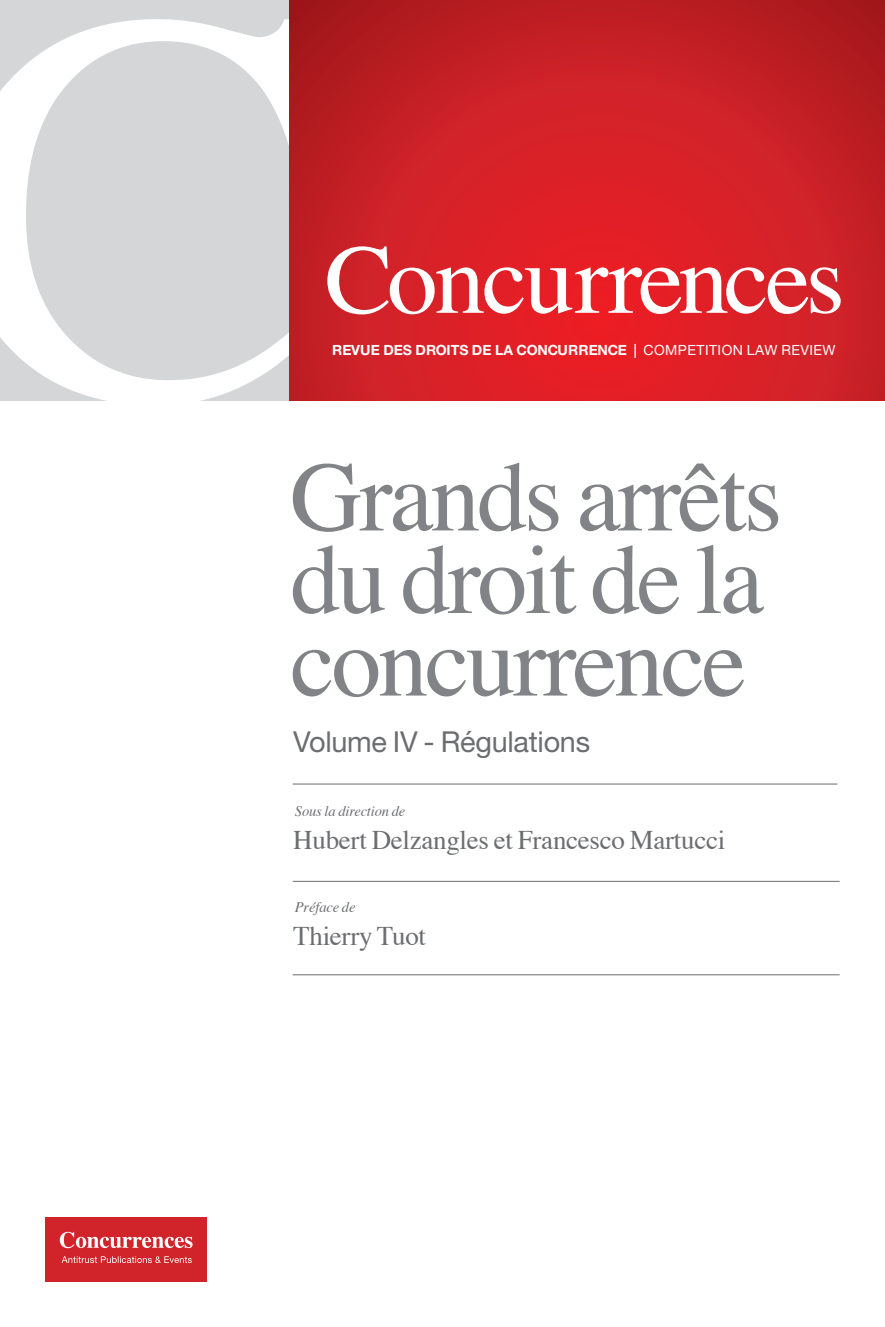
<style>
.page{position:relative;width:885px;height:1327px;background:#fff}
.page>*{position:absolute;margin:0;border:0;box-sizing:border-box;transform-origin:0 0}
.t1{font:99.4px/82.6px "Times";letter-spacing:-.03em;color:#818386}
.t2{font:98.6px "Times";letter-spacing:-.03em;color:#fff}
.t3{font:28.8px "Helvetica Neue LT";letter-spacing:-.01em;color:#6c6d70}
.t4{font:27px "Times";letter-spacing:-.01em;color:#6c6d70}
.t5{font:italic 14.6px "Times";letter-spacing:-.01em;color:#6c6d70}
.t6{font:700 14px "Helvetica Neue LT";letter-spacing:.01em;color:#fff}
.s1{font-weight:500}
.s2{font-weight:400}
</style>
<div class="page">
<img style="left:0;top:0;width:290px;height:400px">
<svg style="left:290px;top:0;width:594px;height:400px;background:#ce1f25"></svg>
<hr style="left:292px;top:783px;width:545px;height:1px;background:#6c6d70">
<hr style="left:292px;top:881px;width:547px;height:1px;background:#6c6d70">
<hr style="left:292px;top:974px;width:547px;height:1px;background:#6c6d70">
<div style="left:45px;top:1217px;width:162px;height:64px;background:#d1232a"></div>
<svg style="left:60px;top:1231px;width:132px;height:17px"></svg>
<svg style="left:62px;top:1256px;width:130px;height:7px"></svg>
<h2 class="t2" style="left:325px;top:187px;width:521px">Concurrences</h2>
<p class="t6" style="left:332px;top:341px;width:505px">REVUE DES DROITS DE LA CONCURRENCE <span class="s1">|</span> <span class="s2">COMPETITION LAW REVIEW</span></p>
<h1 class="t1" style="left:290px;top:447px;width:493px">Grands arrêts du droit de la concurrence</h1>
<h3 class="t3" style="left:293px;top:724px;width:298px">Volume IV - Régulations</h3>
<p class="t5" style="left:295px;top:798px;width:112px">Sous la direction de</p>
<h3 class="t4" style="left:293px;top:814px;width:433px">Hubert Delzangles et Francesco Martucci</h3>
<p class="t5" style="left:295px;top:894px;width:62px">Préface de</p>
<h3 class="t4" style="left:293px;top:910px;width:134px">Thierry Tuot</h3>
</div>
